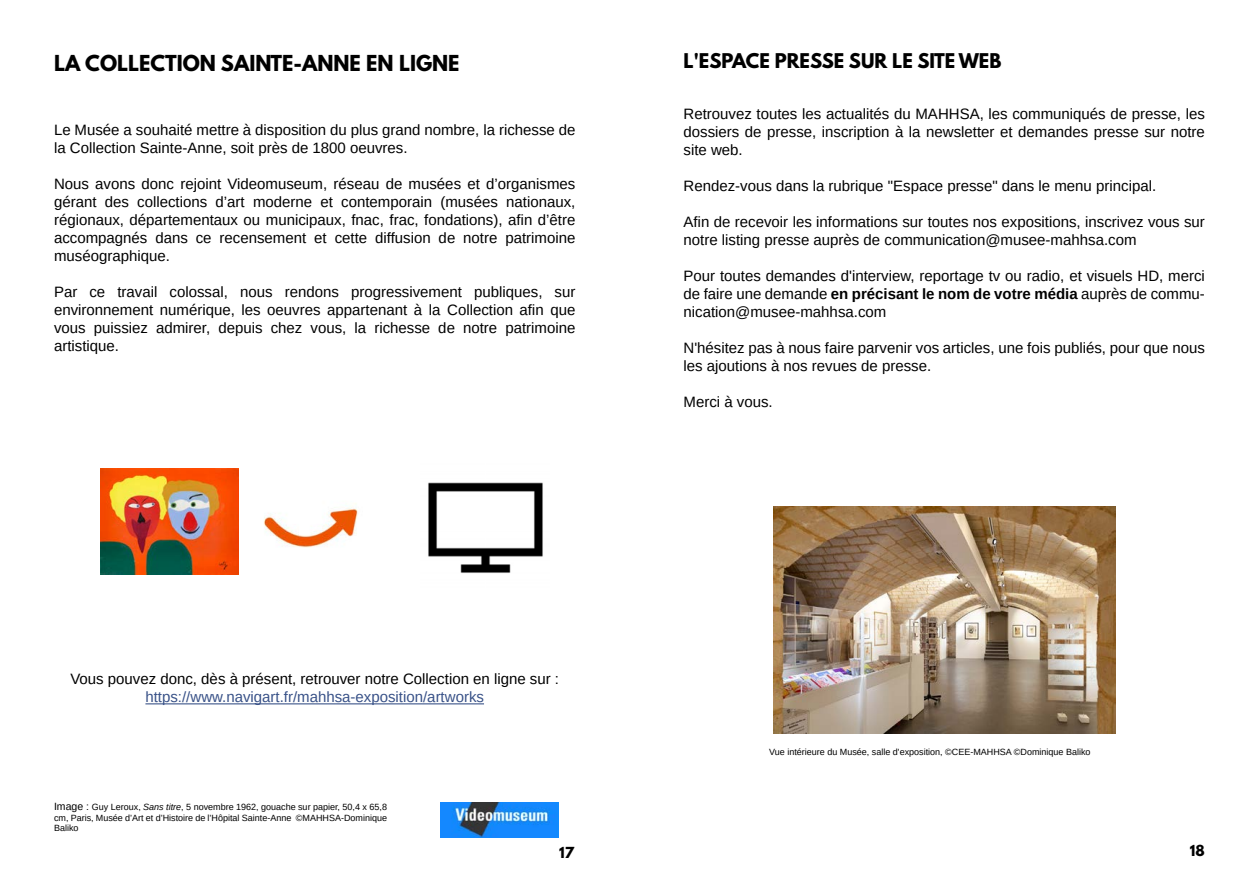
<style>
.page{position:relative;width:1259px;height:893px;background:#fff}
.page>*{position:absolute;margin:0;border:0;box-sizing:border-box;transform-origin:0 0}
.t1{font:700 19.5px "League Spartan";color:#000}
.t2{font:700 18px "League Spartan";color:#000}
.t3{font:15px/18px "Arimo";color:#000;text-align:justify}
.t4{font:15px "Arimo";color:#395288}
.t5{font:700 13.5px "League Spartan";color:#000}
.t6{font:9px/10.8px "Arimo";color:#000;text-align:justify}
.s1{font-size:10.5px}
.s2{font-style:italic}
.s3{font-weight:700}
</style>
<div class="page">
<img style="left:428px;top:482px;width:115px;height:91px">
<hr style="left:145px;top:703px;width:339px;height:1px;background:#395288">
<img style="left:440px;top:802px;width:119px;height:35px">
<img style="left:219px;top:503px;width:139px;height:72px">
<img style="left:773px;top:506px;width:342px;height:227px">
<img style="left:100px;top:468px;width:139px;height:106px">
<h1 class="t1" style="left:54px;top:48px;width:407px">LA COLLECTION SAINTE-ANNE EN LIGNE</h1>
<p class="t3" style="left:54px;top:121px;width:523px">Le Musée a souhaité mettre à disposition du plus grand nombre, la richesse de la Collection Sainte-Anne, soit près de 1800 oeuvres.</p>
<p class="t3" style="left:54px;top:175px;width:523px">Nous avons donc rejoint Videomuseum, réseau de musées et d’organismes gérant des collections d’art moderne et contemporain (musées nationaux, régionaux, départementaux ou municipaux, fnac, frac, fondations), afin d’être accompagnés dans ce recensement et cette diffusion de notre patrimoine muséographique.</p>
<p class="t3" style="left:54px;top:283px;width:523px">Par ce travail colossal, nous rendons progressivement publiques, sur environnement numérique, les oeuvres appartenant à la Collection afin que vous puissiez admirer, depuis chez vous, la richesse de notre patrimoine artistique.</p>
<p class="t3" style="left:70px;top:670px;width:490px">Vous pouvez donc, dès à présent, retrouver notre Collection en ligne sur :</p>
<p class="t4" style="left:145px;top:688px;width:340px">https://www.navigart.fr/mahhsa-exposition/artworks</p>
<p class="t6" style="left:54px;top:801px;width:334px"><span class="s1">Image :</span> Guy Leroux, <span class="s2">Sans titre</span>, 5 novembre 1962, gouache sur papier, 50,4 x 65,8 cm, Paris, Musée d’Art et d’Histoire de l’Hôpital Sainte-Anne ©MAHHSA-Dominique Baliko</p>
<p class="t2" style="left:683px;top:46px;width:319px">L'ESPACE PRESSE SUR LE SITE WEB</p>
<p class="t3" style="left:683px;top:105px;width:523px">Retrouvez toutes les actualités du MAHHSA, les communiqués de presse, les dossiers de presse, inscription à la newsletter et demandes presse sur notre site web.</p>
<p class="t3" style="left:683px;top:177px;width:474px">Rendez-vous dans la rubrique "Espace presse" dans le menu principal.</p>
<p class="t3" style="left:683px;top:213px;width:523px">Afin de recevoir les informations sur toutes nos expositions, inscrivez vous sur notre listing presse auprès de communication@musee-mahhsa.com</p>
<p class="t3" style="left:683px;top:267px;width:523px">Pour toutes demandes d'interview, reportage tv ou radio, et visuels HD, merci de faire une demande <span class="s3">en précisant le nom de votre média</span> auprès de commu&shy;nication@musee-mahhsa.com</p>
<p class="t3" style="left:683px;top:339px;width:523px">N'hésitez pas à nous faire parvenir vos articles, une fois publiés, pour que nous les ajoutions à nos revues de presse.</p>
<p class="t3" style="left:683px;top:393px;width:91px">Merci à vous.</p>
<p class="t6" style="left:769px;top:746px;width:323px">Vue intérieure du Musée, salle d'exposition, ©CEE-MAHHSA ©Dominique Baliko</p>
<p class="t5" style="left:559px;top:842px;width:16px">17</p>
<p class="t5" style="left:1189px;top:840px;width:16px">18</p>
</div>
